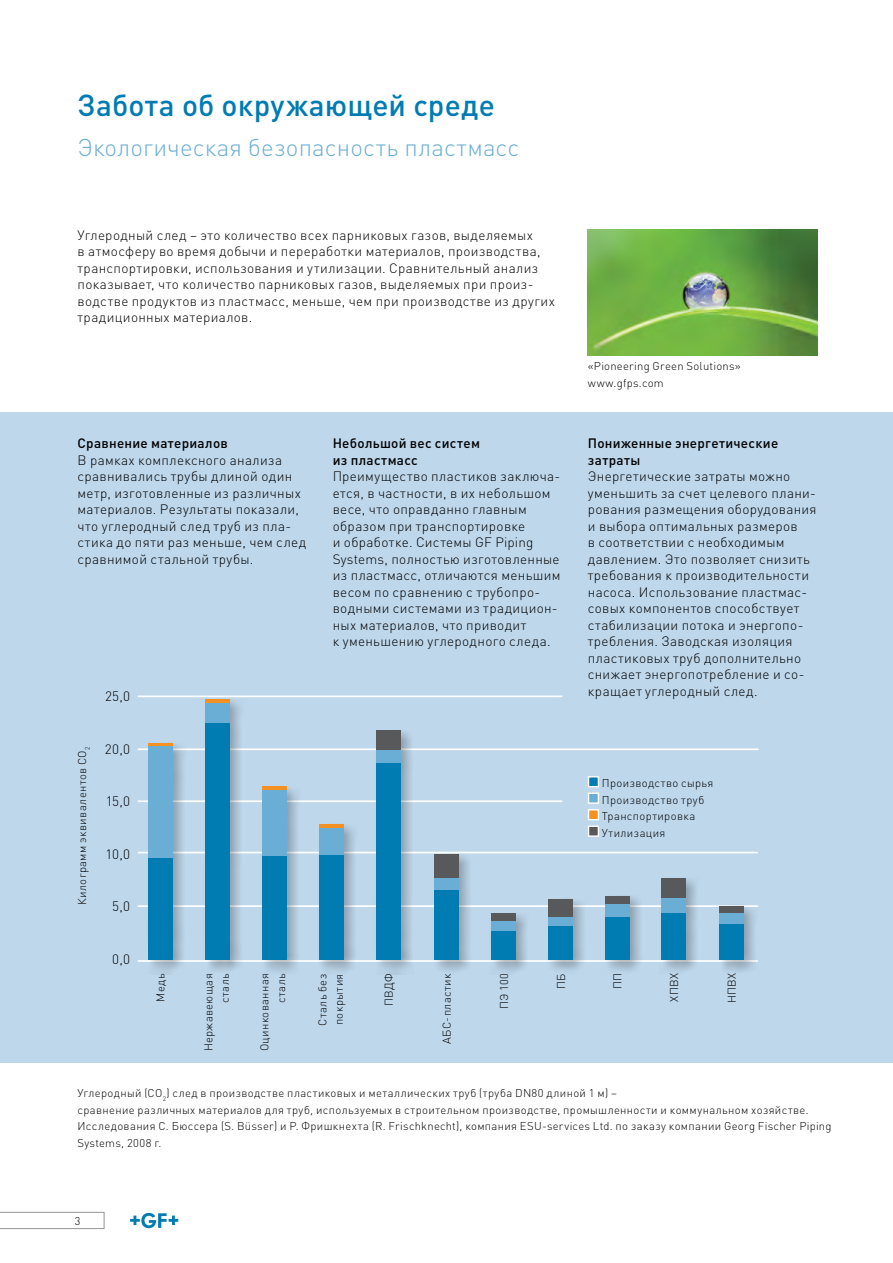
<style>
.page{position:relative;width:893px;height:1263px;background:#fff}
.page>*{position:absolute;margin:0;border:0;box-sizing:border-box;transform-origin:0 0}
.t1{font:500 30px "DIN Pro";letter-spacing:.005em;color:#007cb2}
.t2{font:300 24px "DIN Pro";letter-spacing:.005em;color:#6baed5}
.t3{font:300 13.5px/16.5px "DIN Pro";letter-spacing:.025em;color:#000}
.t4{font:500 13.5px/16.5px "DIN Pro";letter-spacing:.02em;color:#000}
.t5{font:300 11.25px/16.5px "DIN Pro";letter-spacing:.03em;color:#000}
.t6{font:300 11.25px/16.5px "DIN Pro";letter-spacing:.05em;color:#000}
</style>
<div class="page">
<div style="left:0;top:1212px;width:104px;height:17px;border:1px solid #939598"></div>
<svg style="left:130px;top:1213px;width:48px;height:15px"></svg>
<div style="left:0;top:412px;width:893px;height:651px;background:#bed7eb"></div>
<img style="left:588px;top:230px;width:229px;height:125px">
<div style="left:588px;top:776px;width:11px;height:11px;background:#007cb2;border:1px solid #fff"></div>
<div style="left:588px;top:792px;width:11px;height:12px;background:#6baed5;border:1px solid #fff"></div>
<div style="left:588px;top:809px;width:11px;height:11px;background:#f49123;border:1px solid #fff"></div>
<div style="left:588px;top:825px;width:11px;height:12px;background:#58595b;border:1px solid #fff"></div>
<hr style="left:138px;top:960px;width:620px;height:2px;background:#fff">
<hr style="left:138px;top:905px;width:620px;height:2px;background:#fff">
<hr style="left:138px;top:852px;width:620px;height:1px;background:#fff">
<hr style="left:138px;top:800px;width:424px;height:2px;background:#fff">
<hr style="left:138px;top:748px;width:620px;height:2px;background:#fff">
<div style="left:145px;top:741px;width:42px;height:234px;background:#000;opacity:.25"></div>
<div style="left:148px;top:857px;width:24px;height:103px;background:#007cb2"></div>
<div style="left:148px;top:746px;width:24px;height:111px;background:#6baed5"></div>
<hr style="left:148px;top:743px;width:24px;height:3px;background:#f49123">
<div style="left:202px;top:697px;width:42px;height:278px;background:#000;opacity:.25"></div>
<div style="left:205px;top:722px;width:24px;height:238px;background:#007cb2"></div>
<div style="left:205px;top:703px;width:24px;height:19px;background:#6baed5"></div>
<hr style="left:205px;top:700px;width:24px;height:3px;background:#f49123">
<div style="left:260px;top:784px;width:41px;height:191px;background:#000;opacity:.25"></div>
<div style="left:262px;top:855px;width:25px;height:105px;background:#007cb2"></div>
<div style="left:262px;top:790px;width:25px;height:65px;background:#6baed5"></div>
<hr style="left:262px;top:787px;width:25px;height:3px;background:#f49123">
<div style="left:317px;top:822px;width:41px;height:152px;background:#000;opacity:.25"></div>
<div style="left:319px;top:855px;width:25px;height:105px;background:#007cb2"></div>
<div style="left:319px;top:828px;width:25px;height:27px;background:#6baed5"></div>
<hr style="left:319px;top:825px;width:25px;height:3px;background:#f49123">
<div style="left:432px;top:851px;width:41px;height:124px;background:#000;opacity:.25"></div>
<div style="left:434px;top:889px;width:25px;height:71px;background:#007cb2"></div>
<div style="left:434px;top:878px;width:25px;height:11px;background:#6baed5"></div>
<div style="left:434px;top:854px;width:25px;height:24px;background:#58595b"></div>
<div style="left:489px;top:911px;width:41px;height:64px;background:#000;opacity:.25"></div>
<div style="left:492px;top:930px;width:24px;height:30px;background:#007cb2"></div>
<div style="left:492px;top:921px;width:24px;height:9px;background:#6baed5"></div>
<div style="left:492px;top:914px;width:24px;height:7px;background:#58595b"></div>
<div style="left:546px;top:897px;width:41px;height:78px;background:#000;opacity:.25"></div>
<div style="left:549px;top:926px;width:24px;height:34px;background:#007cb2"></div>
<div style="left:549px;top:917px;width:24px;height:9px;background:#6baed5"></div>
<div style="left:549px;top:899px;width:24px;height:18px;background:#58595b"></div>
<div style="left:602px;top:893px;width:42px;height:82px;background:#000;opacity:.25"></div>
<div style="left:605px;top:917px;width:24px;height:43px;background:#007cb2"></div>
<div style="left:605px;top:904px;width:24px;height:13px;background:#6baed5"></div>
<div style="left:605px;top:896px;width:24px;height:8px;background:#58595b"></div>
<div style="left:659px;top:876px;width:41px;height:99px;background:#000;opacity:.25"></div>
<div style="left:662px;top:912px;width:24px;height:48px;background:#007cb2"></div>
<div style="left:662px;top:898px;width:24px;height:14px;background:#6baed5"></div>
<div style="left:662px;top:878px;width:24px;height:20px;background:#58595b"></div>
<div style="left:717px;top:903px;width:41px;height:71px;background:#000;opacity:.25"></div>
<div style="left:719px;top:924px;width:25px;height:36px;background:#007cb2"></div>
<div style="left:719px;top:912px;width:25px;height:12px;background:#6baed5"></div>
<div style="left:719px;top:906px;width:25px;height:6px;background:#58595b"></div>
<hr style="left:138px;top:695px;width:424px;height:2px;background:#fff">
<div style="left:374px;top:728px;width:41px;height:246px;background:#000;opacity:.25"></div>
<div style="left:376px;top:761px;width:25px;height:199px;background:#007cb2"></div>
<div style="left:376px;top:750px;width:25px;height:12px;background:#6baed5"></div>
<div style="left:376px;top:730px;width:25px;height:20px;background:#58595b"></div>
<h1 class="t1" style="left:78px;top:85px;width:419px">Забота об окружающей среде</h1>
<h2 class="t2" style="left:78px;top:131px;width:443px">Экологическая безопасность пластмасс</h2>
<p class="t3" style="left:78px;top:226px;width:479px">Углеродный след – это количество всех парниковых газов, выделяемых<br>в атмосферу во время добычи и переработки материалов, производства, транспортировки, использования и утилизации. Сравнительный анализ показывает, что количество парниковых газов, выделяемых при произ&shy;водстве продуктов из пластмасс, меньше, чем при производстве из других традиционных материалов.</p>
<p class="t4" style="left:78px;top:435px;width:152px">Сравнение материалов</p>
<p class="t3" style="left:78px;top:451px;width:230px">В рамках комплексного анализа сравнивались трубы длиной один метр, изготовленные из различных материалов. Результаты показали, что углеродный след труб из пла&shy;стика до пяти раз меньше, чем след сравнимой стальной трубы.</p>
<p class="t3" style="left:105px;top:687px;width:26px">25,0</p>
<p class="t5" style="left:73px;top:905px;width:160px;rotate:-90deg">Килограмм эквивалентов CO<sub>2</sub></p>
<p class="t3" style="left:105px;top:740px;width:27px">20,0</p>
<p class="t3" style="left:106px;top:792px;width:26px">15,0</p>
<p class="t3" style="left:106px;top:845px;width:26px">10,0</p>
<p class="t3" style="left:112px;top:897px;width:19px">5,0</p>
<p class="t3" style="left:112px;top:950px;width:19px">0,0</p>
<p class="t4" style="left:333px;top:435px;width:149px">Небольшой вес систем из пластмасс</p>
<p class="t3" style="left:333px;top:468px;width:229px">Преимущество пластиков заключа&shy;ется, в частности, в их небольшом весе, что оправданно главным образом при транспортировке<br>и обработке. Системы GF Piping<br>Systems, полностью изготовленные из пластмасс, отличаются меньшим весом по сравнению с трубопро&shy;водными системами из традицион&shy;ных материалов, что приводит<br>к уменьшению углеродного следа.</p>
<p class="t5" style="left:588px;top:358px;width:155px">«Pioneering Green Solutions» www.gfps.com</p>
<p class="t4" style="left:588px;top:435px;width:192px">Пониженные энергетические затраты</p>
<p class="t3" style="left:588px;top:468px;width:230px">Энергетические затраты можно уменьшить за счет целевого плани&shy;рования размещения оборудования и выбора оптимальных размеров<br>в соответствии с необходимым давлением. Это позволяет снизить требования к производительности насоса. Использование пластмас&shy;совых компонентов способствует стабилизации потока и энергопо&shy;требления. Заводская изоляция пластиковых труб дополнительно снижает энергопотребление и со&shy;кращает углеродный след.</p>
<p class="t5" style="left:602px;top:774px;width:113px">Производство сырья<br>Производство труб<br>Транспортировка<br>Утилизация</p>
<p class="t5" style="left:152px;top:1001px;width:30px;rotate:-90deg">Медь</p>
<p class="t5" style="left:200px;top:1051px;width:80px;text-align:right;rotate:-90deg">Нержавеющая сталь</p>
<p class="t5" style="left:256px;top:1051px;width:80px;text-align:right;rotate:-90deg">Оцинкованная сталь</p>
<p class="t6" style="left:314px;top:1026px;width:54px;rotate:-90deg">Сталь без покрытия</p>
<p class="t5" style="left:380px;top:1006px;width:34px;rotate:-90deg">ПВДФ</p>
<p class="t5" style="left:665px;top:1002px;width:30px;rotate:-90deg">ХПВХ</p>
<p class="t5" style="left:723px;top:1003px;width:31px;rotate:-90deg">НПВХ</p>
<p class="t5" style="left:438px;top:1044px;width:72px;rotate:-90deg">АБС-пластик</p>
<p class="t5" style="left:495px;top:1009px;width:37px;rotate:-90deg">ПЭ 100</p>
<p class="t5" style="left:552px;top:989px;width:17px;rotate:-90deg">ПБ</p>
<p class="t5" style="left:609px;top:989px;width:17px;rotate:-90deg">ПП</p>
<p class="t5" style="left:78px;top:1084px;width:755px">Углеродный (CO<sub>2</sub>) след в производстве пластиковых и металлических труб (труба DN80 длиной 1 м) –<br>сравнение различных материалов для труб, используемых в строительном производстве, промышленности и коммунальном хозяйстве.<br>Исследования С. Бюссера (S. Büsser) и Р. Фришкнехта (R. Frischknecht), компания ESU-services Ltd. по заказу компании Georg Fischer Piping Systems, 2008 г.</p>
<p class="t5" style="left:75px;top:1212px;width:7px">3</p>
</div>
